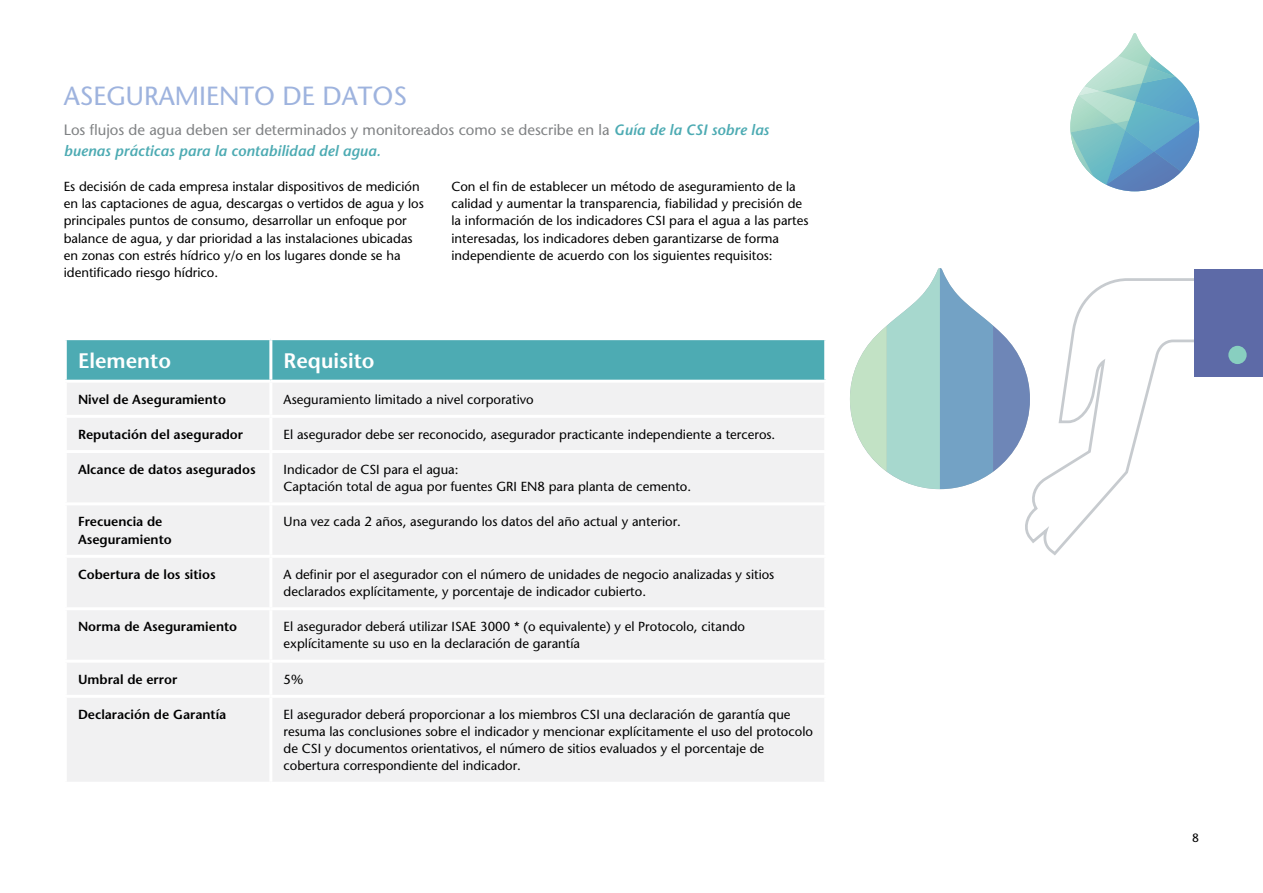
<style>
.page{position:relative;width:1263px;height:893px;background:#fff}
.page>*{position:absolute;margin:0;border:0;box-sizing:border-box;transform-origin:0 0}
.t1{font:500 26.25px "Stone Sans Std";color:#9eb3de}
.t2{font:600 21px "Stone Sans Std";color:#fff}
.t3{font:500 15px/21.3px "Stone Sans Std";color:#808284}
.t4{font:500 13.2px/17.2px "Stone Sans Std";color:#000}
.t5{font:600 13.2px/17.2px "Stone Sans Std";color:#000}
.t6{font:500 12px "Stone Sans Std";color:#000}
.s1{font-weight:600;font-style:italic;color:#4dabb3}
</style>
<div class="page">
<svg style="left:1070px;top:33px;width:129px;height:158px"></svg>
<div style="left:67px;top:340px;width:757px;height:40px;background:#4dabb3"></div>
<div style="left:67px;top:383px;width:757px;height:399px;background:#f1f1f2"></div>
<hr style="left:269px;top:383px;width:3px;height:32px;background:#fff">
<hr style="left:64px;top:415px;width:207px;height:3px;background:#fff">
<hr style="left:271px;top:415px;width:556px;height:3px;background:#fff">
<hr style="left:269px;top:418px;width:3px;height:32px;background:#fff">
<hr style="left:64px;top:450px;width:207px;height:3px;background:#fff">
<hr style="left:271px;top:450px;width:556px;height:3px;background:#fff">
<hr style="left:269px;top:453px;width:3px;height:49px;background:#fff">
<hr style="left:64px;top:502px;width:207px;height:3px;background:#fff">
<hr style="left:271px;top:502px;width:556px;height:3px;background:#fff">
<hr style="left:269px;top:505px;width:3px;height:50px;background:#fff">
<hr style="left:64px;top:555px;width:207px;height:3px;background:#fff">
<hr style="left:271px;top:555px;width:556px;height:3px;background:#fff">
<hr style="left:269px;top:558px;width:3px;height:49px;background:#fff">
<hr style="left:64px;top:607px;width:207px;height:3px;background:#fff">
<hr style="left:271px;top:607px;width:556px;height:3px;background:#fff">
<hr style="left:269px;top:610px;width:3px;height:50px;background:#fff">
<hr style="left:64px;top:660px;width:207px;height:3px;background:#fff">
<hr style="left:271px;top:660px;width:556px;height:3px;background:#fff">
<hr style="left:269px;top:663px;width:3px;height:32px;background:#fff">
<hr style="left:64px;top:695px;width:207px;height:3px;background:#fff">
<hr style="left:271px;top:695px;width:556px;height:3px;background:#fff">
<hr style="left:269px;top:698px;width:3px;height:84px;background:#fff">
<hr style="left:269px;top:340px;width:3px;height:40px;background:#fff">
<svg style="left:1025px;top:277px;width:176px;height:279px"></svg>
<div style="left:1195px;top:269px;width:68px;height:107px;background:#5d6aa7"></div>
<div style="left:1228px;top:346px;width:19px;height:18px;background:#88cfc0;border-radius:50%"></div>
<svg style="left:850px;top:268px;width:180px;height:221px"></svg>
<h1 class="t1" style="left:64px;top:80px;width:345px">ASEGURAMIENTO DE DATOS</h1>
<p class="t3" style="left:64px;top:119px;width:707px">Los flujos de agua deben ser determinados y monitoreados como se describe en la <span class="s1">Guía de la CSI sobre las buenas prácticas para la contabilidad del agua.</span></p>
<p class="t4" style="left:64px;top:178px;width:362px">Es decisión de cada empresa instalar dispositivos de medición en las captaciones de agua, descargas o vertidos de agua y los principales puntos de consumo, desarrollar un enfoque por balance de agua, y dar prioridad a las instalaciones ubicadas en zonas con estrés hídrico y/o en los lugares donde se ha identificado riesgo hídrico.</p>
<p class="t4" style="left:451px;top:178px;width:358px">Con el fin de establecer un método de aseguramiento de la calidad y aumentar la transparencia, fiabilidad y precisión de la información de los indicadores CSI para el agua a las partes interesadas, los indicadores deben garantizarse de forma independiente de acuerdo con los siguientes requisitos:</p>
<h2 class="t2" style="left:78px;top:348px;width:95px">Elemento</h2>
<h2 class="t2" style="left:284px;top:348px;width:92px">Requisito</h2>
<p class="t5" style="left:78px;top:390px;width:149px">Nivel de Aseguramiento</p>
<p class="t4" style="left:284px;top:390px;width:252px">Aseguramiento limitado a nivel corporativo</p>
<p class="t5" style="left:78px;top:425px;width:167px">Reputación del asegurador</p>
<p class="t4" style="left:284px;top:426px;width:493px">El asegurador debe ser reconocido, asegurador practicante independiente a terceros.</p>
<p class="t5" style="left:78px;top:461px;width:179px">Alcance de datos asegurados</p>
<p class="t4" style="left:284px;top:461px;width:409px">Indicador de CSI para el agua:<br>Captación total de agua por fuentes GRI EN8 para planta de cemento.</p>
<p class="t5" style="left:78px;top:513px;width:95px">Frecuencia de<br>Aseguramiento</p>
<p class="t4" style="left:284px;top:513px;width:399px">Una vez cada 2 años, asegurando los datos del año actual y anterior.</p>
<p class="t5" style="left:78px;top:565px;width:139px">Cobertura de los sitios</p>
<p class="t4" style="left:284px;top:565px;width:492px">A definir por el asegurador con el número de unidades de negocio analizadas y sitios declarados explícitamente, y porcentaje de indicador cubierto.</p>
<p class="t5" style="left:78px;top:618px;width:161px">Norma de Aseguramiento</p>
<p class="t4" style="left:284px;top:618px;width:463px">El asegurador deberá utilizar ISAE 3000 * (o equivalente) y el Protocolo, citando explícitamente su uso en la declaración de garantía</p>
<p class="t5" style="left:78px;top:670px;width:101px">Umbral de error</p>
<p class="t4" style="left:284px;top:670px;width:21px">5%</p>
<p class="t5" style="left:78px;top:705px;width:150px">Declaración de Garantía</p>
<p class="t4" style="left:284px;top:705px;width:531px">El asegurador deberá proporcionar a los miembros CSI una declaración de garantía que resuma las conclusiones sobre el indicador y mencionar explícitamente el uso del protocolo de CSI y documentos orientativos, el número de sitios evaluados y el porcentaje de cobertura correspondiente del indicador.</p>
<p class="t6" style="left:1192px;top:831px;width:8px">8</p>
</div>
